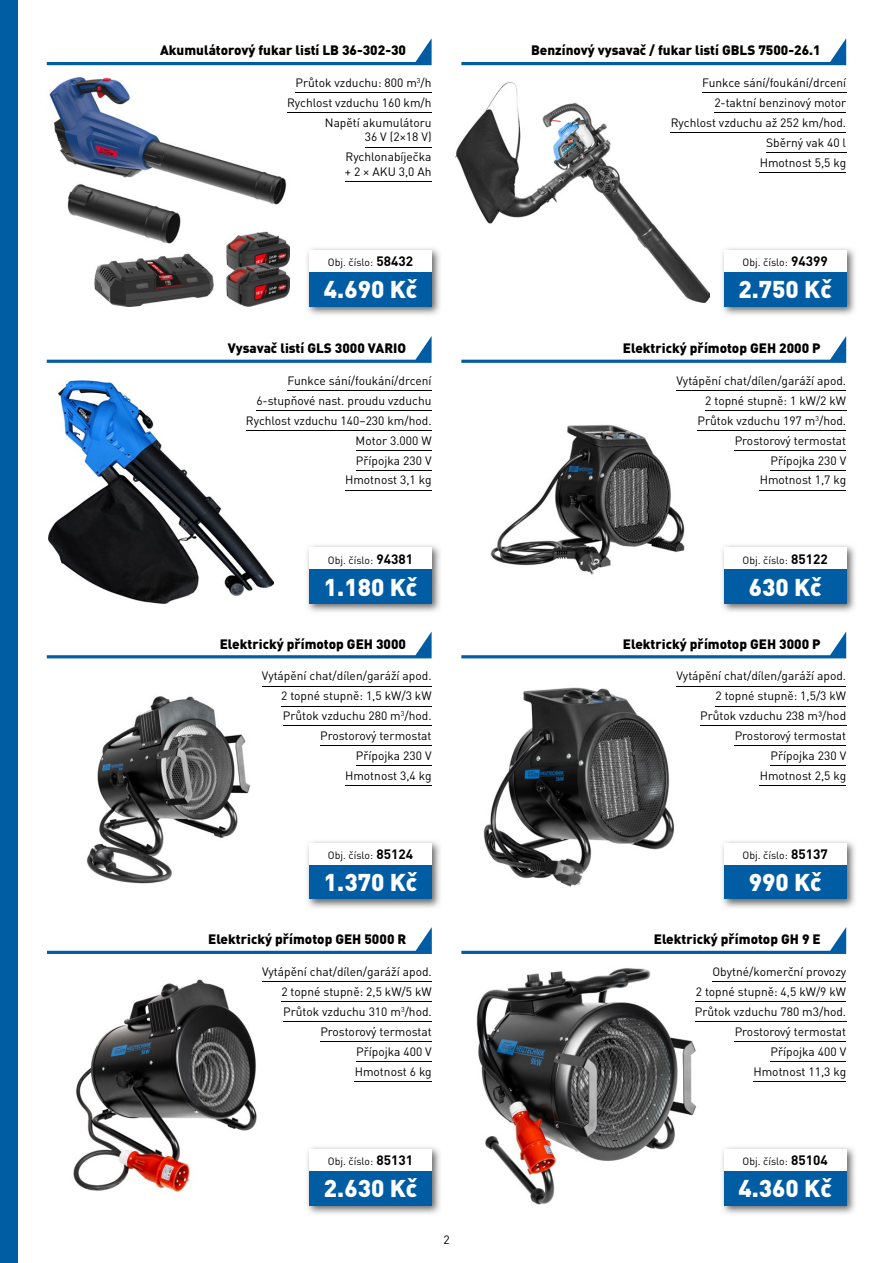
<style>
.page{position:relative;width:893px;height:1263px;background:#fff}
.page>*{position:absolute;margin:0;border:0;box-sizing:border-box;transform-origin:0 0}
.t1{font:900 24px "DIN Pro";color:#fff}
.t2{font:900 13.5px "DIN Pro";color:#000}
.t3{font:12px/20px "DIN Pro";color:#000;text-align:right}
.t4{font:10.5px "DIN Pro";color:#000}
.s1{font-weight:700;font-size:13.5px}
</style>
<div class="page">
<div style="left:0;top:0;width:17px;height:1263px;background:#005da4"></div>
<svg style="left:47px;top:38px;width:385px;height:27px"></svg>
<svg style="left:461px;top:38px;width:385px;height:27px"></svg>
<svg style="left:461px;top:336px;width:385px;height:27px"></svg>
<svg style="left:47px;top:336px;width:385px;height:27px"></svg>
<svg style="left:47px;top:631px;width:385px;height:27px"></svg>
<svg style="left:461px;top:632px;width:385px;height:26px"></svg>
<svg style="left:461px;top:927px;width:385px;height:27px"></svg>
<svg style="left:47px;top:927px;width:385px;height:27px"></svg>
<img style="left:476px;top:968px;width:221px;height:237px">
<img style="left:73px;top:979px;width:184px;height:213px">
<img style="left:483px;top:687px;width:191px;height:200px">
<img style="left:86px;top:696px;width:165px;height:188px">
<img style="left:490px;top:424px;width:195px;height:151px">
<img style="left:49px;top:380px;width:225px;height:224px">
<img style="left:455px;top:82px;width:254px;height:220px">
<img style="left:49px;top:78px;width:240px;height:229px">
<hr style="left:676px;top:686px;width:170px;height:1px;background:#000">
<hr style="left:715px;top:706px;width:131px;height:1px;background:#000">
<hr style="left:700px;top:726px;width:146px;height:1px;background:#000">
<hr style="left:735px;top:746px;width:111px;height:1px;background:#000">
<hr style="left:770px;top:765px;width:76px;height:1px;background:#000">
<hr style="left:760px;top:785px;width:86px;height:1px;background:#000">
<hr style="left:262px;top:686px;width:170px;height:1px;background:#000">
<hr style="left:281px;top:706px;width:151px;height:1px;background:#000">
<hr style="left:283px;top:726px;width:149px;height:1px;background:#000">
<hr style="left:320px;top:746px;width:112px;height:1px;background:#000">
<hr style="left:356px;top:765px;width:76px;height:1px;background:#000">
<hr style="left:345px;top:785px;width:87px;height:1px;background:#000">
<hr style="left:262px;top:981px;width:170px;height:1px;background:#000">
<hr style="left:281px;top:1001px;width:151px;height:1px;background:#000">
<hr style="left:283px;top:1021px;width:149px;height:1px;background:#000">
<hr style="left:320px;top:1041px;width:112px;height:1px;background:#000">
<hr style="left:356px;top:1061px;width:76px;height:1px;background:#000">
<hr style="left:355px;top:1081px;width:77px;height:1px;background:#000">
<hr style="left:712px;top:981px;width:134px;height:1px;background:#000">
<hr style="left:696px;top:1001px;width:150px;height:1px;background:#000">
<hr style="left:695px;top:1021px;width:151px;height:1px;background:#000">
<hr style="left:735px;top:1041px;width:111px;height:1px;background:#000">
<hr style="left:770px;top:1061px;width:76px;height:1px;background:#000">
<hr style="left:753px;top:1081px;width:93px;height:1px;background:#000">
<hr style="left:287px;top:390px;width:145px;height:1px;background:#000">
<hr style="left:256px;top:410px;width:176px;height:1px;background:#000">
<hr style="left:246px;top:430px;width:186px;height:1px;background:#000">
<hr style="left:356px;top:450px;width:76px;height:1px;background:#000">
<hr style="left:356px;top:470px;width:76px;height:1px;background:#000">
<hr style="left:345px;top:490px;width:87px;height:1px;background:#000">
<hr style="left:702px;top:93px;width:144px;height:1px;background:#000">
<hr style="left:714px;top:113px;width:132px;height:1px;background:#000">
<hr style="left:671px;top:132px;width:175px;height:1px;background:#000">
<hr style="left:766px;top:152px;width:80px;height:1px;background:#000">
<hr style="left:760px;top:172px;width:86px;height:1px;background:#000">
<hr style="left:676px;top:390px;width:170px;height:1px;background:#000">
<hr style="left:705px;top:410px;width:141px;height:1px;background:#000">
<hr style="left:697px;top:430px;width:149px;height:1px;background:#000">
<hr style="left:735px;top:450px;width:111px;height:1px;background:#000">
<hr style="left:770px;top:470px;width:76px;height:1px;background:#000">
<hr style="left:760px;top:490px;width:86px;height:1px;background:#000">
<hr style="left:295px;top:93px;width:137px;height:1px;background:#000">
<hr style="left:287px;top:113px;width:145px;height:1px;background:#000">
<hr style="left:365px;top:147px;width:67px;height:1px;background:#000">
<hr style="left:345px;top:181px;width:87px;height:1px;background:#000">
<img style="left:307px;top:545px;width:133px;height:67px">
<div style="left:310px;top:569px;width:122px;height:35px;background:#005da4"></div>
<div style="left:310px;top:548px;width:122px;height:21px;background:#fff"></div>
<img style="left:307px;top:841px;width:133px;height:67px">
<div style="left:310px;top:864px;width:122px;height:35px;background:#005da4"></div>
<div style="left:310px;top:843px;width:122px;height:21px;background:#fff"></div>
<img style="left:307px;top:1147px;width:133px;height:67px">
<div style="left:310px;top:1171px;width:122px;height:34px;background:#005da4"></div>
<div style="left:310px;top:1149px;width:122px;height:22px;background:#fff"></div>
<img style="left:722px;top:545px;width:133px;height:67px">
<div style="left:724px;top:569px;width:122px;height:35px;background:#005da4"></div>
<div style="left:724px;top:548px;width:122px;height:21px;background:#fff"></div>
<img style="left:722px;top:841px;width:133px;height:67px">
<div style="left:724px;top:864px;width:122px;height:35px;background:#005da4"></div>
<div style="left:724px;top:843px;width:122px;height:21px;background:#fff"></div>
<img style="left:722px;top:1147px;width:133px;height:67px">
<div style="left:724px;top:1171px;width:122px;height:34px;background:#005da4"></div>
<div style="left:724px;top:1149px;width:122px;height:22px;background:#fff"></div>
<img style="left:722px;top:248px;width:133px;height:67px">
<div style="left:724px;top:272px;width:122px;height:35px;background:#005da4"></div>
<div style="left:724px;top:250px;width:122px;height:22px;background:#fff"></div>
<img style="left:307px;top:248px;width:133px;height:67px">
<div style="left:310px;top:272px;width:122px;height:35px;background:#005da4"></div>
<div style="left:310px;top:250px;width:122px;height:22px;background:#fff"></div>
<p class="t2" style="left:160px;top:41px;width:247px">Akumulátorový fukar listí LB 36-302-30</p>
<p class="t2" style="left:531px;top:41px;width:291px">Benzínový vysavač / fukar listí GBLS 7500-26.1</p>
<p class="t3" style="left:287px;top:72px;width:146px">Průtok vzduchu: 800 m<sup>3</sup>/h<br>Rychlost vzduchu 160 km/h<br>Napětí akumulátoru</p>
<p class="t3" style="left:345px;top:127px;width:88px">36 V (2×18 V)<br>Rychlonabíječka</p>
<p class="t3" style="left:345px;top:161px;width:88px">+ 2 × AKU 3,0 Ah</p>
<p class="t3" style="left:671px;top:72px;width:177px">Funkce sání/foukání/drcení<br>2-taktní benzinový motor<br>Rychlost vzduchu až 252 km/hod.<br>Sběrný vak 40 l<br>Hmotnost 5,5 kg</p>
<p class="t4" style="left:328px;top:255px;width:87px">Obj. číslo: <span class="s1">58432</span></p>
<p class="t4" style="left:742px;top:255px;width:87px">Obj. číslo: <span class="s1">94399</span></p>
<h1 class="t1" style="left:324px;top:273px;width:95px">4.690 Kč</h1>
<h1 class="t1" style="left:738px;top:273px;width:95px">2.750 Kč</h1>
<p class="t2" style="left:228px;top:339px;width:180px">Vysavač listí GLS 3000 VARIO</p>
<p class="t2" style="left:623px;top:339px;width:199px">Elektrický přímotop GEH 2000 P</p>
<p class="t3" style="left:246px;top:370px;width:187px">Funkce sání/foukání/drcení<br>6-stupňové nast. proudu vzduchu<br>Rychlost vzduchu 140–230 km/hod.<br>Motor 3.000 W<br>Přípojka 230 V<br>Hmotnost 3,1 kg</p>
<p class="t3" style="left:676px;top:370px;width:171px">Vytápění chat/dílen/garáží apod.<br>2 topné stupně: 1 kW/2 kW<br>Průtok vzduchu 197 m<sup>3</sup>/hod.<br>Prostorový termostat<br>Přípojka 230 V<br>Hmotnost 1,7 kg</p>
<p class="t4" style="left:328px;top:553px;width:87px">Obj. číslo: <span class="s1">94381</span></p>
<p class="t4" style="left:742px;top:553px;width:87px">Obj. číslo: <span class="s1">85122</span></p>
<h1 class="t1" style="left:324px;top:571px;width:95px">1.180 Kč</h1>
<h1 class="t1" style="left:749px;top:571px;width:74px">630 Kč</h1>
<p class="t2" style="left:220px;top:634px;width:188px">Elektrický přímotop GEH 3000</p>
<p class="t2" style="left:623px;top:634px;width:199px">Elektrický přímotop GEH 3000 P</p>
<p class="t3" style="left:262px;top:665px;width:171px">Vytápění chat/dílen/garáží apod.<br>2 topné stupně: 1,5 kW/3 kW<br>Průtok vzduchu 280 m<sup>3</sup>/hod.<br>Prostorový termostat<br>Přípojka 230 V<br>Hmotnost 3,4 kg</p>
<p class="t3" style="left:676px;top:665px;width:171px">Vytápění chat/dílen/garáží apod.<br>2 topné stupně: 1,5/3 kW<br>Průtok vzduchu 238 m³/hod<br>Prostorový termostat<br>Přípojka 230 V<br>Hmotnost 2,5 kg</p>
<p class="t4" style="left:328px;top:848px;width:87px">Obj. číslo: <span class="s1">85124</span></p>
<p class="t4" style="left:742px;top:848px;width:87px">Obj. číslo: <span class="s1">85137</span></p>
<h1 class="t1" style="left:324px;top:866px;width:95px">1.370 Kč</h1>
<h1 class="t1" style="left:749px;top:866px;width:74px">990 Kč</h1>
<p class="t2" style="left:208px;top:930px;width:200px">Elektrický přímotop GEH 5000 R</p>
<p class="t2" style="left:654px;top:930px;width:168px">Elektrický přímotop GH 9 E</p>
<p class="t3" style="left:262px;top:961px;width:171px">Vytápění chat/dílen/garáží apod.<br>2 topné stupně: 2,5 kW/5 kW<br>Průtok vzduchu 310 m<sup>3</sup>/hod.<br>Prostorový termostat<br>Přípojka 400 V<br>Hmotnost 6 kg</p>
<p class="t3" style="left:695px;top:961px;width:153px">Obytné/komerční provozy<br>2 topné stupně: 4,5 kW/9 kW<br>Průtok vzduchu 780 m3/hod.<br>Prostorový termostat<br>Přípojka 400 V<br>Hmotnost 11,3 kg</p>
<p class="t4" style="left:328px;top:1154px;width:87px">Obj. číslo: <span class="s1">85131</span></p>
<h1 class="t1" style="left:324px;top:1172px;width:95px">2.630 Kč</h1>
<p class="t3" style="left:443px;top:1229px;width:8px">2</p>
<p class="t4" style="left:742px;top:1154px;width:87px">Obj. číslo: <span class="s1">85104</span></p>
<h1 class="t1" style="left:738px;top:1172px;width:95px">4.360 Kč</h1>
</div>
